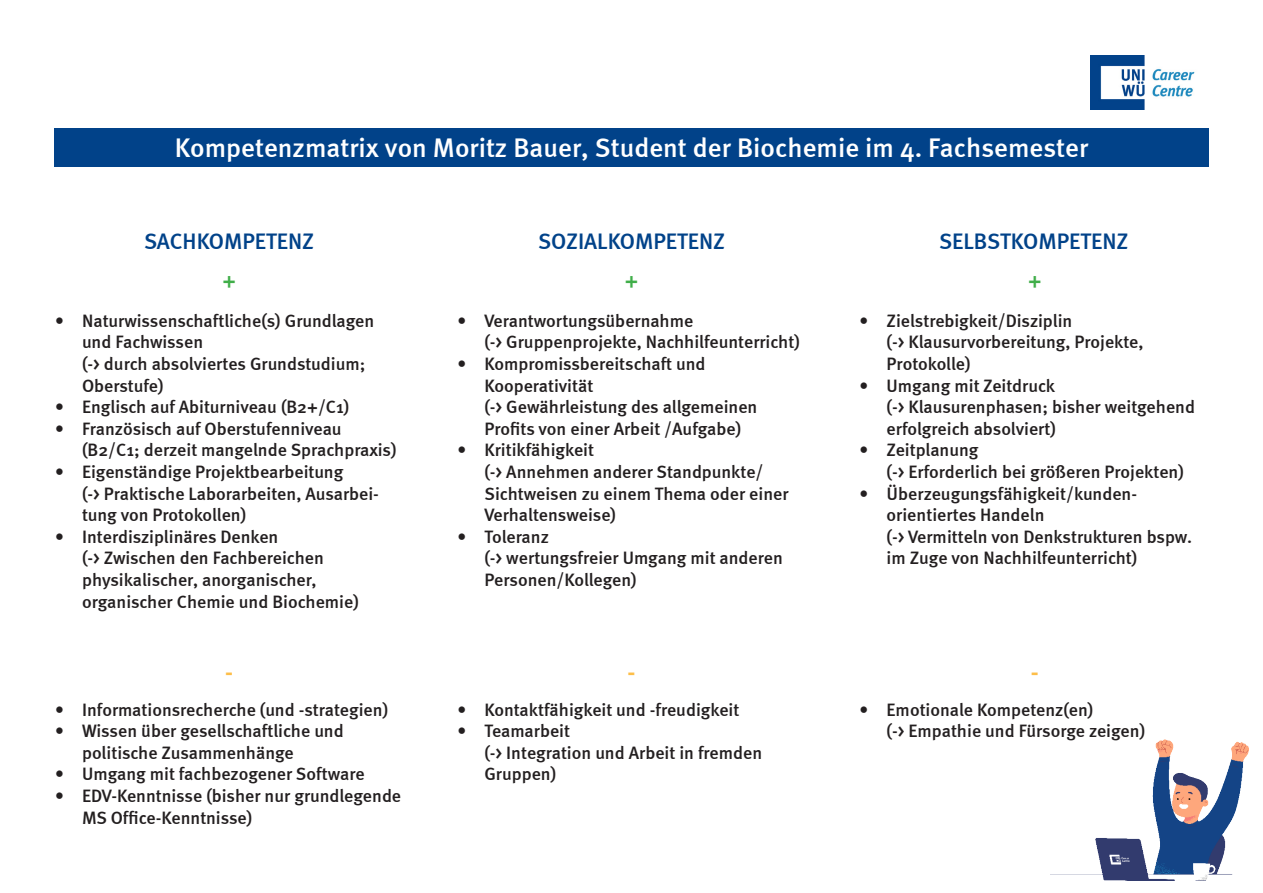
<style>
.page{position:relative;width:1263px;height:893px;background:#fff}
.page>*{position:absolute;margin:0;border:0;box-sizing:border-box;transform-origin:0 0}
.t1{font:500 27px "Meta";color:#fff}
.t2{font:500 27px "Meta";color:#fdbe49}
.t3{font:500 22.5px "Meta";color:#014289}
.t4{font:500 22.5px "Meta";color:#40ae49}
.t5{font:500 18px/21.6px "Meta";color:#231f20}
</style>
<div class="page">
<div style="left:54px;top:128px;width:1155px;height:39px;background:#014289"></div>
<img style="left:1091px;top:56px;width:104px;height:54px">
<img style="left:1050px;top:739px;width:198px;height:142px">
<p class="t1" style="left:175px;top:132px;width:915px">Kompetenzmatrix von Moritz Bauer, Student der Biochemie im 4. Fachsemester</p>
<p class="t3" style="left:144px;top:229px;width:171px">SACHKOMPETENZ</p>
<p class="t3" style="left:538px;top:229px;width:189px">SOZIALKOMPETENZ</p>
<p class="t3" style="left:939px;top:229px;width:191px">SELBSTKOMPETENZ</p>
<p class="t4" style="left:222px;top:267px;width:15px">+</p>
<p class="t4" style="left:625px;top:267px;width:15px">+</p>
<p class="t4" style="left:1028px;top:267px;width:15px">+</p>
<p class="t5" style="left:82px;top:309px;width:294px;text-indent:-27px">• Naturwissenschaftliche(s) Grundlagen und Fachwissen<br>(-&gt; durch absolviertes Grundstudium;<br>Oberstufe)</p>
<p class="t5" style="left:55px;top:396px;width:296px">• Englisch auf Abiturniveau (B2+/C1)</p>
<p class="t5" style="left:82px;top:417px;width:316px;text-indent:-27px">• Französisch auf Oberstufenniveau (B2/C1; derzeit mangelnde Sprachpraxis)</p>
<p class="t5" style="left:82px;top:461px;width:298px;text-indent:-27px">• Eigenständige Projektbearbeitung<br>(-&gt; Praktische Laborarbeiten, Ausarbei&shy;tung von Protokollen)</p>
<p class="t5" style="left:82px;top:525px;width:278px;text-indent:-27px">• Interdisziplinäres Denken<br>(-&gt; Zwischen den Fachbereichen physikalischer, anorganischer, organischer Chemie und Biochemie)</p>
<p class="t5" style="left:484px;top:309px;width:317px;text-indent:-27px">• Verantwortungsübernahme<br>(-&gt; Gruppenprojekte, Nachhilfeunterricht)</p>
<p class="t5" style="left:484px;top:353px;width:274px;text-indent:-27px">• Kompromissbereitschaft und<br>Kooperativität<br>(-&gt; Gewährleistung des allgemeinen<br>Profits von einer Arbeit /Aufgabe)</p>
<p class="t5" style="left:484px;top:439px;width:306px;text-indent:-27px">• Kritikfähigkeit<br>(-&gt; Annehmen anderer Standpunkte/<br>Sichtweisen zu einem Thema oder einer<br>Verhaltensweise)</p>
<p class="t5" style="left:484px;top:525px;width:300px;text-indent:-27px">• Toleranz<br>(-&gt; wertungsfreier Umgang mit anderen<br>Personen/Kollegen)</p>
<p class="t5" style="left:887px;top:309px;width:258px;text-indent:-27px">• Zielstrebigkeit/Disziplin<br>(-&gt; Klausurvorbereitung, Projekte,<br>Protokolle)</p>
<p class="t5" style="left:887px;top:374px;width:310px;text-indent:-27px">• Umgang mit Zeitdruck<br>(-&gt; Klausurenphasen; bisher weitgehend erfolgreich absolviert)</p>
<p class="t5" style="left:887px;top:439px;width:299px;text-indent:-27px">• Zeitplanung<br>(-&gt; Erforderlich bei größeren Projekten)</p>
<p class="t5" style="left:887px;top:482px;width:307px;text-indent:-27px">• Überzeugungsfähigkeit/kunden&shy;orientiertes Handeln<br>(-&gt; Vermitteln von Denkstrukturen bspw. im Zuge von Nachhilfeunterricht)</p>
<p class="t2" style="left:225px;top:656px;width:10px">-</p>
<p class="t2" style="left:627px;top:656px;width:10px">-</p>
<p class="t2" style="left:1031px;top:656px;width:10px">-</p>
<p class="t5" style="left:55px;top:698px;width:335px">• Informationsrecherche (und -strategien)</p>
<p class="t5" style="left:82px;top:720px;width:263px;text-indent:-27px">• Wissen über gesellschaftliche und politische Zusammenhänge</p>
<p class="t5" style="left:55px;top:763px;width:311px">• Umgang mit fachbezogener Software</p>
<p class="t5" style="left:82px;top:785px;width:321px;text-indent:-27px">• EDV-Kenntnisse (bisher nur grundlegende<br>MS Office-Kenntnisse)</p>
<p class="t5" style="left:457px;top:698px;width:283px">• Kontaktfähigkeit und -freudigkeit</p>
<p class="t5" style="left:484px;top:720px;width:279px;text-indent:-27px">• Teamarbeit<br>(-&gt; Integration und Arbeit in fremden<br>Gruppen)</p>
<p class="t5" style="left:887px;top:698px;width:260px;text-indent:-27px">• Emotionale Kompetenz(en)<br>(-&gt; Empathie und Fürsorge zeigen)</p>
</div>
